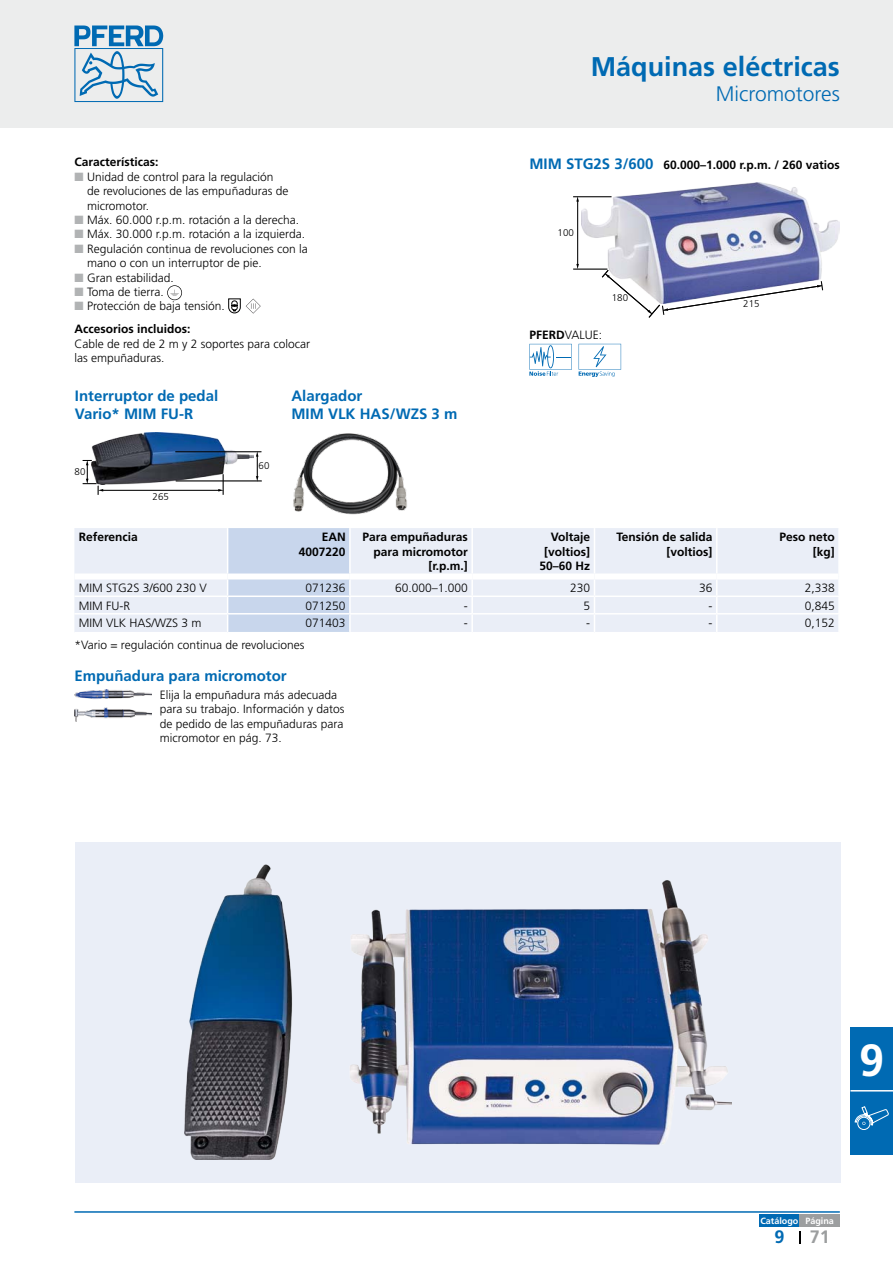
<style>
.page{position:relative;width:893px;height:1263px;background:#fff}
.page>*{position:absolute;margin:0;border:0;box-sizing:border-box;transform-origin:0 0}
.t1{font:700 45px "Frutiger LT Pro";color:#fff}
.t2{font:700 27px "Frutiger LT Pro";color:#006ab3}
.t3{font:300 21px "Frutiger LT Pro";color:#006ab3}
.t4{font:700 18px "Frutiger LT Pro";color:#9c9e9f}
.t5{font:700 18px "Frutiger LT Pro";color:#006ab3}
.t6{font:700 15px/18px "Frutiger LT Pro";color:#006ab3}
.t7{font:300 12px/14.4px "Frutiger LT Pro";color:#000}
.t8{font:700 12px/14.4px "Frutiger LT Pro";color:#000;text-align:right}
.t9{font:300 9.75px "Frutiger LT Pro";color:#000}
.t10{font:700 9px "Frutiger LT Pro";color:#fff}
.s1{color:#b1b3b4}
.s2{font-weight:700}
.s3{font-size:15px;color:#006ab3}
</style>
<div class="page">
<hr style="left:74px;top:1211px;width:766px;height:2px;background:#006ab3">
<div style="left:0;top:0;width:893px;height:128px;background:#eceded"></div>
<svg style="left:74px;top:26px;width:89px;height:76px"></svg>
<div style="left:74px;top:528px;width:764px;height:104px;background:#eaeef7"></div>
<hr style="left:594px;top:528px;width:1px;height:45px;background:#fff">
<hr style="left:716px;top:528px;width:1px;height:45px;background:#fff">
<svg style="left:594px;top:579px;width:1px;height:53px"></svg>
<svg style="left:716px;top:579px;width:1px;height:53px"></svg>
<hr style="left:471px;top:528px;width:2px;height:45px;background:#fff">
<div style="left:227px;top:528px;width:124px;height:104px;background:#c8d6ec"></div>
<svg style="left:471px;top:579px;width:2px;height:53px"></svg>
<hr style="left:74px;top:595px;width:154px;height:2px;background:#fff">
<hr style="left:228px;top:595px;width:122px;height:2px;background:#fff">
<hr style="left:350px;top:595px;width:122px;height:2px;background:#fff">
<hr style="left:472px;top:595px;width:122px;height:2px;background:#fff">
<hr style="left:594px;top:595px;width:123px;height:2px;background:#fff">
<hr style="left:717px;top:595px;width:123px;height:2px;background:#fff">
<hr style="left:74px;top:613px;width:154px;height:1px;background:#fff">
<hr style="left:228px;top:613px;width:122px;height:1px;background:#fff">
<hr style="left:350px;top:613px;width:122px;height:1px;background:#fff">
<hr style="left:472px;top:613px;width:122px;height:1px;background:#fff">
<hr style="left:594px;top:613px;width:123px;height:1px;background:#fff">
<hr style="left:717px;top:613px;width:123px;height:1px;background:#fff">
<div style="left:74px;top:573px;width:154px;height:6px;background:#fff"></div>
<div style="left:228px;top:573px;width:122px;height:6px;background:#fff"></div>
<div style="left:350px;top:573px;width:122px;height:6px;background:#fff"></div>
<div style="left:472px;top:573px;width:122px;height:6px;background:#fff"></div>
<div style="left:594px;top:573px;width:123px;height:6px;background:#fff"></div>
<div style="left:717px;top:573px;width:121px;height:6px;background:#fff"></div>
<img style="left:75px;top:690px;width:76px;height:31px">
<div style="left:75px;top:842px;width:765px;height:340px;background:#eaeef7"></div>
<img style="left:184px;top:865px;width:547px;height:294px">
<img style="left:293px;top:433px;width:114px;height:82px">
<img style="left:92px;top:432px;width:161px;height:52px">
<hr style="left:102px;top:490px;width:117px;height:1px;background:#000">
<svg style="left:83px;top:460px;width:20px;height:35px"></svg>
<svg style="left:218px;top:474px;width:6px;height:21px"></svg>
<hr style="left:176px;top:481px;width:86px;height:1px;background:#000">
<svg style="left:256px;top:452px;width:2px;height:29px"></svg>
<hr style="left:175px;top:451px;width:86px;height:1px;background:#000">
<svg style="left:167px;top:285px;width:15px;height:15px"></svg>
<svg style="left:228px;top:299px;width:33px;height:15px"></svg>
<svg style="left:529px;top:344px;width:43px;height:32px"></svg>
<svg style="left:579px;top:344px;width:42px;height:33px"></svg>
<img style="left:581px;top:182px;width:258px;height:108px">
<hr style="left:573px;top:269px;width:34px;height:1px;background:#000">
<hr style="left:577px;top:201px;width:1px;height:64px;background:#000">
<hr style="left:573px;top:197px;width:38px;height:1px;background:#000">
<svg style="left:602px;top:270px;width:221px;height:48px"></svg>
<svg style="left:799px;top:1231px;width:1px;height:12px"></svg>
<div style="left:759px;top:1214px;width:40px;height:13px;background:#006ab3"></div>
<div style="left:799px;top:1214px;width:41px;height:13px;background:#9c9e9f"></div>
<div style="left:850px;top:1027px;width:43px;height:127px;background:#006ab3"></div>
<hr style="left:850px;top:1090px;width:43px;height:1px;background:#fff">
<div style="left:857px;top:1117px;width:13px;height:13px;border:1px solid #fff;border-radius:50%"></div>
<svg style="left:855px;top:1106px;width:34px;height:20px"></svg>
<p class="t8" style="left:74px;top:155px;width:86px">Características:</p>
<p class="t7" style="left:87px;top:169px;width:203px;text-indent:-13px"><span class="s1">■</span> Unidad de control para la regulación de revoluciones de las empuñaduras de micromotor.</p>
<p class="t7" style="left:74px;top:213px;width:226px"><span class="s1">■</span> Máx. 60.000 r.p.m. rotación a la derecha.</p>
<p class="t7" style="left:74px;top:227px;width:232px"><span class="s1">■</span> Máx. 30.000 r.p.m. rotación a la izquierda.</p>
<p class="t7" style="left:87px;top:241px;width:222px;text-indent:-13px"><span class="s1">■</span> Regulación continua de revoluciones con la mano o con un interruptor de pie.</p>
<p class="t7" style="left:74px;top:270px;width:101px"><span class="s1">■</span> Gran estabilidad.</p>
<p class="t7" style="left:74px;top:285px;width:91px"><span class="s1">■</span> Toma de tierra.</p>
<p class="t7" style="left:74px;top:295px;width:152px;line-height:23px"><span class="s1">■</span> Protección de baja tensión.<br><span class="s2">Accesorios incluidos:</span></p>
<p class="t7" style="left:74px;top:336px;width:237px">Cable de red de 2 m y 2 soportes para colocar las empuñaduras.</p>
<p class="t6" style="left:75px;top:387px;width:145px">Interruptor de pedal<br>Vario* MIM FU-R</p>
<p class="t9" style="left:75px;top:466px;width:12px">80</p>
<p class="t9" style="left:153px;top:491px;width:18px">265</p>
<p class="t9" style="left:259px;top:460px;width:12px">60</p>
<p class="t6" style="left:291px;top:387px;width:167px">Alargador<br>MIM VLK HAS/WZS 3 m</p>
<h2 class="t2" style="left:591px;top:50px;width:251px">Máquinas eléctricas</h2>
<h3 class="t3" style="left:716px;top:81px;width:126px">Micromotores</h3>
<p class="t8" style="left:529px;top:157px;width:312px"><span class="s3">MIM STG2S 3/600</span> 60.000–1.000 r.p.m. / 260 vatios</p>
<p class="t9" style="left:558px;top:227px;width:18px">100</p>
<p class="t7" style="left:529px;top:328px;width:74px"><span class="s2">PFERD</span>VALUE:</p>
<p class="t9" style="left:612px;top:292px;width:18px">180</p>
<p class="t9" style="left:743px;top:298px;width:18px">215</p>
<p class="t8" style="left:79px;top:530px;width:61px">Referencia</p>
<p class="t8" style="left:299px;top:530px;width:48px">EAN<br>4007220</p>
<p class="t8" style="left:363px;top:530px;width:107px">Para empuñaduras para micromotor [r.p.m.]</p>
<p class="t8" style="left:540px;top:530px;width:52px">Voltaje [voltios]<br>50–60 Hz</p>
<p class="t8" style="left:616px;top:530px;width:98px">Tensión de salida [voltios]</p>
<p class="t8" style="left:779px;top:530px;width:57px">Peso neto [kg]</p>
<p class="t7" style="left:79px;top:581px;width:130px">MIM STG2S 3/600 230 V</p>
<p class="t7" style="left:306px;top:581px;width:42px">071236</p>
<p class="t7" style="left:395px;top:581px;width:74px">60.000–1.000</p>
<p class="t7" style="left:570px;top:581px;width:22px">230</p>
<p class="t7" style="left:699px;top:581px;width:15px">36</p>
<p class="t7" style="left:805px;top:581px;width:32px">2,338</p>
<p class="t7" style="left:79px;top:598px;width:53px">MIM FU-R</p>
<p class="t7" style="left:306px;top:598px;width:42px">071250</p>
<p class="t7" style="left:464px;top:598px;width:5px">-</p>
<p class="t7" style="left:584px;top:598px;width:8px">5</p>
<p class="t7" style="left:708px;top:598px;width:5px">-</p>
<p class="t7" style="left:805px;top:598px;width:32px">0,845</p>
<p class="t7" style="left:79px;top:616px;width:124px">MIM VLK HAS/WZS 3 m</p>
<p class="t7" style="left:306px;top:616px;width:42px">071403</p>
<p class="t7" style="left:464px;top:616px;width:5px">-</p>
<p class="t7" style="left:586px;top:616px;width:5px">-</p>
<p class="t7" style="left:708px;top:616px;width:5px">-</p>
<p class="t7" style="left:805px;top:616px;width:32px">0,152</p>
<p class="t7" style="left:74px;top:637px;width:232px">*Vario = regulación continua de revoluciones</p>
<p class="t6" style="left:74px;top:667px;width:214px">Empuñadura para micromotor</p>
<p class="t7" style="left:160px;top:687px;width:186px">Elija la empuñadura más adecuada para su trabajo. Información y datos de pedido de las empuñaduras para micromotor en pág. 73.</p>
<h1 class="t1" style="left:859px;top:1034px;width:27px">9</h1>
<p class="t10" style="left:760px;top:1216px;width:75px">Catálogo Página</p>
<h3 class="t5" style="left:774px;top:1226px;width:12px">9</h3>
<h3 class="t4" style="left:810px;top:1226px;width:22px">71</h3>
</div>
